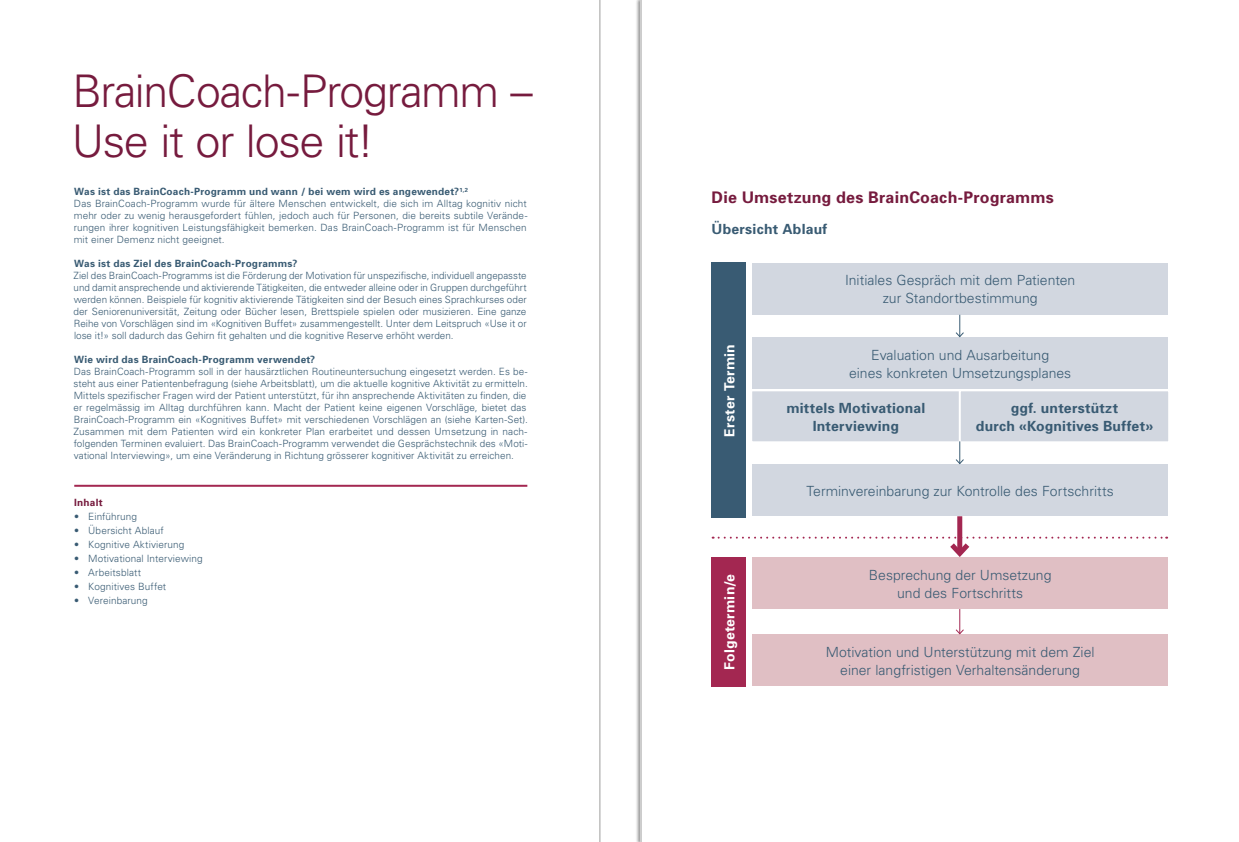
<style>
.page{position:relative;width:1239px;height:842px;background:#fff}
.page>*{position:absolute;margin:0;border:0;box-sizing:border-box;transform-origin:0 0}
.t1{font:300 45px/50px "Univers";letter-spacing:-.03em;color:#761b3e}
.t2{font:700 16px "Univers";letter-spacing:.01em;color:#761b3e}
.t3{font:300 14px/18px "Univers";color:#395b73;text-align:center}
.t4{font:700 14px/18px "Univers";letter-spacing:.015em;color:#395b73;text-align:center}
.t5{font:700 14px "Univers";letter-spacing:.015em;color:#fff}
.t6{font:300 10px/12px "Univers";letter-spacing:.005em;color:#395b73}
.t7{font:700 10px "Univers";letter-spacing:.025em;color:#395b73}
.t8{font:700 10px "Univers";letter-spacing:.025em;color:#761b3e}
.s1{font-weight:700}
</style>
<div class="page">
<hr style="left:600px;top:0;width:1px;height:842px;background:#9d9d9c">
<hr style="left:641px;top:0;width:1px;height:842px;background:#9d9d9c">
<div style="left:711px;top:263px;width:35px;height:255px;background:#395b73"></div>
<div style="left:711px;top:557px;width:35px;height:129px;background:#a32751"></div>
<div style="left:752px;top:263px;width:416px;height:52px;background:#d2d7e0"></div>
<div style="left:752px;top:557px;width:416px;height:52px;background:#e0bfc4"></div>
<div style="left:752px;top:634px;width:416px;height:52px;background:#e0bfc4"></div>
<div style="left:752px;top:464px;width:416px;height:52px;background:#d2d7e0"></div>
<div style="left:752px;top:337px;width:416px;height:52px;background:#d2d7e0"></div>
<div style="left:751px;top:390px;width:209px;height:52px;background:#d2d7e0"></div>
<div style="left:750px;top:389px;width:211px;height:54px;border:2px solid #fff"></div>
<div style="left:960px;top:390px;width:209px;height:52px;background:#d2d7e0"></div>
<div style="left:959px;top:389px;width:211px;height:54px;border:2px solid #fff"></div>
<svg style="left:955px;top:315px;width:9px;height:23px"></svg>
<svg style="left:955px;top:609px;width:9px;height:26px"></svg>
<svg style="left:954px;top:441px;width:11px;height:24px"></svg>
<div style="left:957px;top:516px;width:5px;height:37px;background:#a32751"></div>
<svg style="left:712px;top:537px;width:455px;height:20px"></svg>
<hr style="left:74px;top:485px;width:453px;height:2px;background:#a32751">
<h1 class="t1" style="left:72px;top:65px;width:462px">BrainCoach-Programm –<br>Use it or lose it!</h1>
<p class="t6" style="left:74px;top:185px;width:455px"><span class="s1">Was ist das BrainCoach-Programm und wann / bei wem wird es angewendet?</span><sup>1,2<br></sup>Das BrainCoach-Programm wurde für ältere Menschen entwickelt, die sich im Alltag kognitiv nicht mehr oder zu wenig herausgefordert fühlen, jedoch auch für Personen, die bereits subtile Verände&shy;rungen ihrer kognitiven Leistungsfähigkeit bemerken. Das BrainCoach-Programm ist für Menschen mit einer Demenz nicht geeignet.</p>
<p class="t7" style="left:74px;top:257px;width:225px">Was ist das Ziel des BrainCoach-Programms?</p>
<p class="t6" style="left:73px;top:269px;width:455px;text-align:justify">Ziel des BrainCoach-Programms ist die Förderung der Motivation für unspezifische, individuell angepasste und damit ansprechende und aktivierende Tätigkeiten, die entweder alleine oder in Gruppen durchgeführt werden können. Beispiele für kognitiv aktivierende Tätigkeiten sind der Besuch eines Sprachkurses oder der Seniorenuniversität, Zeitung oder Bücher lesen, Brettspiele spielen oder musizieren. Eine ganze Reihe von Vorschlägen sind im «Kognitiven Buffet» zusammengestellt. Unter dem Leitspruch «Use it or lose it!» soll dadurch das Gehirn fit gehalten und die kognitive Reserve erhöht werden.</p>
<p class="t7" style="left:74px;top:353px;width:242px">Wie wird das BrainCoach-Programm verwendet?</p>
<p class="t6" style="left:73px;top:365px;width:456px">Das BrainCoach-Programm soll in der hausärztlichen Routineuntersuchung eingesetzt werden. Es be&shy;steht aus einer Patientenbefragung (siehe Arbeitsblatt), um die aktuelle kognitive Aktivität zu ermitteln.<br>Mittels spezifischer Fragen wird der Patient unterstützt, für ihn ansprechende Aktivitäten zu finden, die er regelmässig im Alltag durchführen kann. Macht der Patient keine eigenen Vorschläge, bietet das BrainCoach-Programm ein «Kognitives Buffet» mit verschiedenen Vorschlägen an (siehe Karten-Set).<br>Zusammen mit dem Patienten wird ein konkreter Plan erarbeitet und dessen Umsetzung in nach&shy;folgenden Terminen evaluiert. Das BrainCoach-Programm verwendet die Gesprächstechnik des «Moti&shy;vational Interviewing», um eine Veränderung in Richtung grösserer kognitiver Aktivität zu erreichen.</p>
<p class="t8" style="left:74px;top:496px;width:30px">Inhalt</p>
<p class="t6" style="left:74px;top:510px;width:64px">• Einführung</p>
<p class="t6" style="left:74px;top:524px;width:91px">• Übersicht Ablauf</p>
<p class="t6" style="left:74px;top:538px;width:112px">• Kognitive Aktivierung</p>
<p class="t6" style="left:74px;top:552px;width:130px">• Motivational Interviewing</p>
<p class="t6" style="left:74px;top:566px;width:68px">• Arbeitsblatt</p>
<p class="t6" style="left:74px;top:580px;width:94px">• Kognitives Buffet</p>
<p class="t6" style="left:74px;top:594px;width:75px">• Vereinbarung</p>
<h2 class="t2" style="left:711px;top:187px;width:344px">Die Umsetzung des BrainCoach-Programms</h2>
<h3 class="t4" style="left:711px;top:220px;width:117px">Übersicht Ablauf</h3>
<h3 class="t5" style="left:720px;top:436px;width:94px;rotate:-90deg">Erster Termin</h3>
<h3 class="t5" style="left:720px;top:670px;width:97px;rotate:-90deg">Folgetermin/e</h3>
<h3 class="t3" style="left:845px;top:271px;width:232px">Initiales Gespräch mit dem Patienten zur Standortbestimmung</h3>
<h3 class="t3" style="left:849px;top:346px;width:224px">Evaluation und Ausarbeitung<br>eines konkreten Umsetzungsplanes</h3>
<h3 class="t4" style="left:786px;top:399px;width:140px">mittels Motivational<br>Interviewing</h3>
<h3 class="t4" style="left:976px;top:399px;width:179px">ggf. unterstützt<br>durch «Kognitives Buffet»</h3>
<h3 class="t3" style="left:806px;top:482px;width:309px">Terminvereinbarung zur Kontrolle des Fortschritts</h3>
<h3 class="t3" style="left:869px;top:565px;width:184px">Besprechung der Umsetzung und des Fortschritts</h3>
<h3 class="t3" style="left:826px;top:643px;width:270px">Motivation und Unterstützung mit dem Ziel einer langfristigen Verhaltensänderung</h3>
</div>
